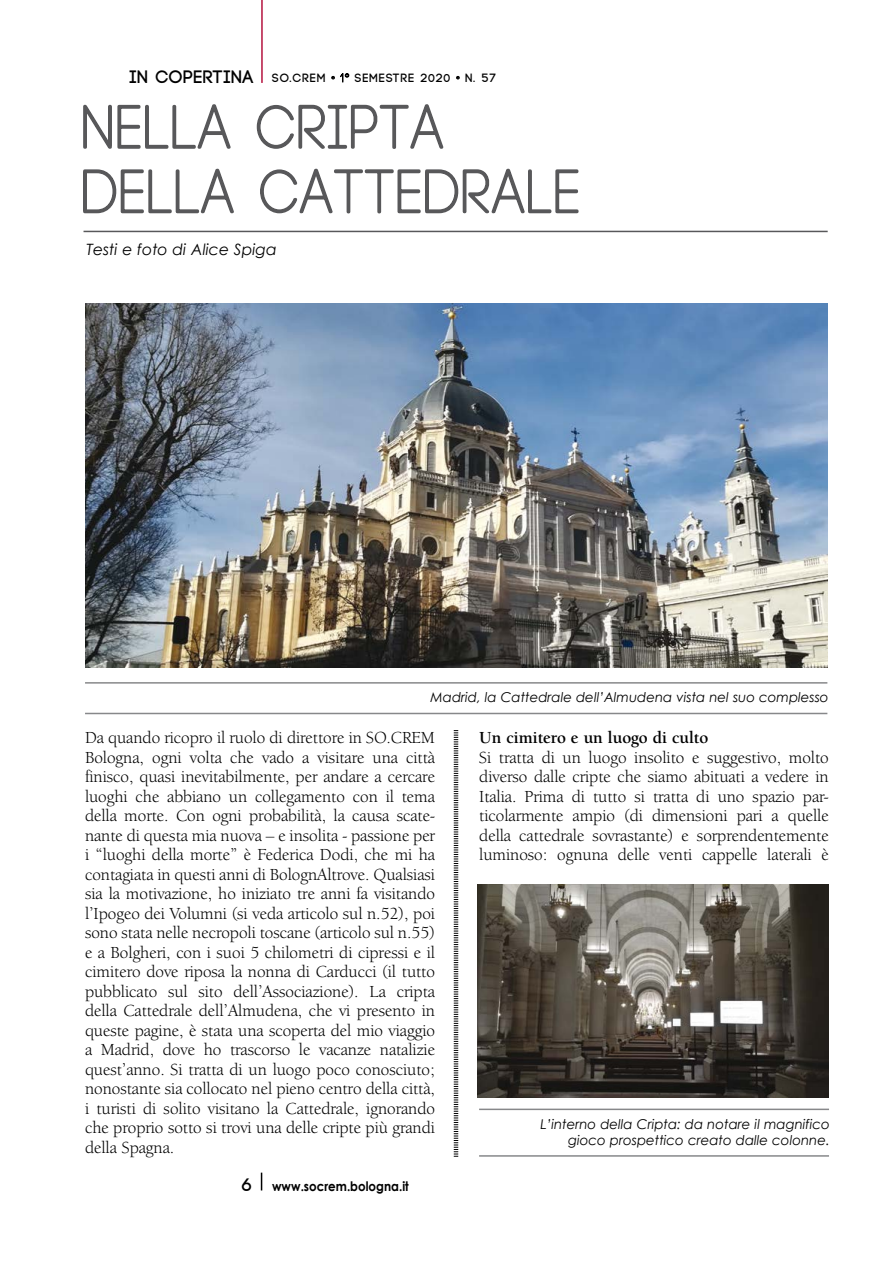
<style>
.page{position:relative;width:893px;height:1263px;background:#fff}
.page>*{position:absolute;margin:0;border:0;box-sizing:border-box;transform-origin:0 0}
.t1{font:700 18px "Code";letter-spacing:.04em;color:#000}
.t2{font:17.4px/19.5px "Berkeley Oldstyle IT Cby BT";color:#000;text-align:justify}
.t3{font:700 17.4px "Berkeley Oldstyle IT Cby BT";color:#000}
.t4{font:italic 15.6px "Century Gothic";color:#000}
.t5{font:italic 13.5px/16.2px "Century Gothic";color:#000;text-align:right}
.t6{font:700 13.2px "Century Gothic";color:#000;scale:.9 1}
.t7{font:700 12px "Code";letter-spacing:.1em;color:#000}
.s1{font-family:"Helvetica";font-weight:400}
.s2{font-weight:300}
</style>
<div class="page">
<hr style="left:261px;top:0;width:2px;height:83px;background:#b5123e">
<svg style="left:261px;top:1172px;width:1px;height:18px"></svg>
<svg style="left:331px;top:73px;width:19px;height:10px"></svg>
<svg style="left:456px;top:76px;width:4px;height:4px"></svg>
<img style="left:85px;top:304px;width:743px;height:364px">
<hr style="left:85px;top:682px;width:742px;height:2px;background:#87888a">
<hr style="left:85px;top:713px;width:742px;height:1px;background:#87888a">
<hr style="left:84px;top:231px;width:744px;height:1px;background:#58585a">
<svg style="left:454px;top:730px;width:4px;height:427px"></svg>
<svg style="left:83px;top:104px;width:148px;height:45px"></svg>
<svg style="left:256px;top:104px;width:188px;height:45px"></svg>
<svg style="left:83px;top:168px;width:151px;height:46px"></svg>
<svg style="left:260px;top:168px;width:319px;height:46px"></svg>
<img style="left:477px;top:884px;width:352px;height:213px">
<hr style="left:479px;top:1108px;width:350px;height:2px;background:#87888a">
<hr style="left:479px;top:1155px;width:350px;height:2px;background:#87888a">
<p class="t1" style="left:130px;top:68px;width:125px">IN COPERTINA</p>
<p class="t7" style="left:272px;top:72px;width:225px">SO.CREM <span class="s1">•</span> <span class="s2">1</span><span class="s1">°</span> SEMESTRE 2020 <span class="s1">•</span> N. 57</p>
<p class="t4" style="left:86px;top:240px;width:192px">Testi e foto di Alice Spiga</p>
<p class="t5" style="left:431px;top:689px;width:400px">Madrid, la Cattedrale dell’Almudena vista nel suo complesso</p>
<p class="t2" style="left:85px;top:728px;width:352px">Da quando ricopro il ruolo di direttore in SO.CREM Bologna, ogni volta che vado a visitare una città finisco, quasi inevitabilmente, per andare a cercare luoghi che abbiano un collegamento con il tema della morte. Con ogni probabilità, la causa scate&shy;nante di questa mia nuova – e insolita - passione per i “luoghi della morte” è Federica Dodi, che mi ha contagiata in questi anni di BolognAltrove. Qualsiasi sia la motivazione, ho iniziato tre anni fa visitando l’Ipogeo dei Volumni (si veda articolo sul n.52), poi sono stata nelle necropoli toscane (articolo sul n.55) e a Bolgheri, con i suoi 5 chilometri di cipressi e il cimitero dove riposa la nonna di Carducci (il tutto pubblicato sul sito dell’Associazione). La cripta della Cattedrale dell’Almudena, che vi presento in queste pagine, è stata una scoperta del mio viaggio a Madrid, dove ho trascorso le vacanze natalizie quest’anno. Si tratta di un luogo poco conosciuto; nonostante sia collocato nel pieno centro della città, i turisti di solito visitano la Cattedrale, ignorando che proprio sotto si trovi una delle cripte più grandi della Spagna.</p>
<p class="t1" style="left:242px;top:1175px;width:11px">6</p>
<p class="t6" style="left:272px;top:1178px;width:153px">www.socrem.bologna.it</p>
<p class="t3" style="left:479px;top:727px;width:231px">Un cimitero e un luogo di culto</p>
<p class="t2" style="left:479px;top:747px;width:351px">Si tratta di un luogo insolito e suggestivo, molto diverso dalle cripte che siamo abituati a vedere in Italia. Prima di tutto si tratta di uno spazio par&shy;ticolarmente ampio (di dimensioni pari a quelle della cattedrale sovrastante) e sorprendentemente luminoso: ognuna delle venti cappelle laterali è</p>
<p class="t5" style="left:540px;top:1116px;width:291px">L’interno della Cripta: da notare il magnifico gioco prospettico creato dalle colonne.</p>
</div>
